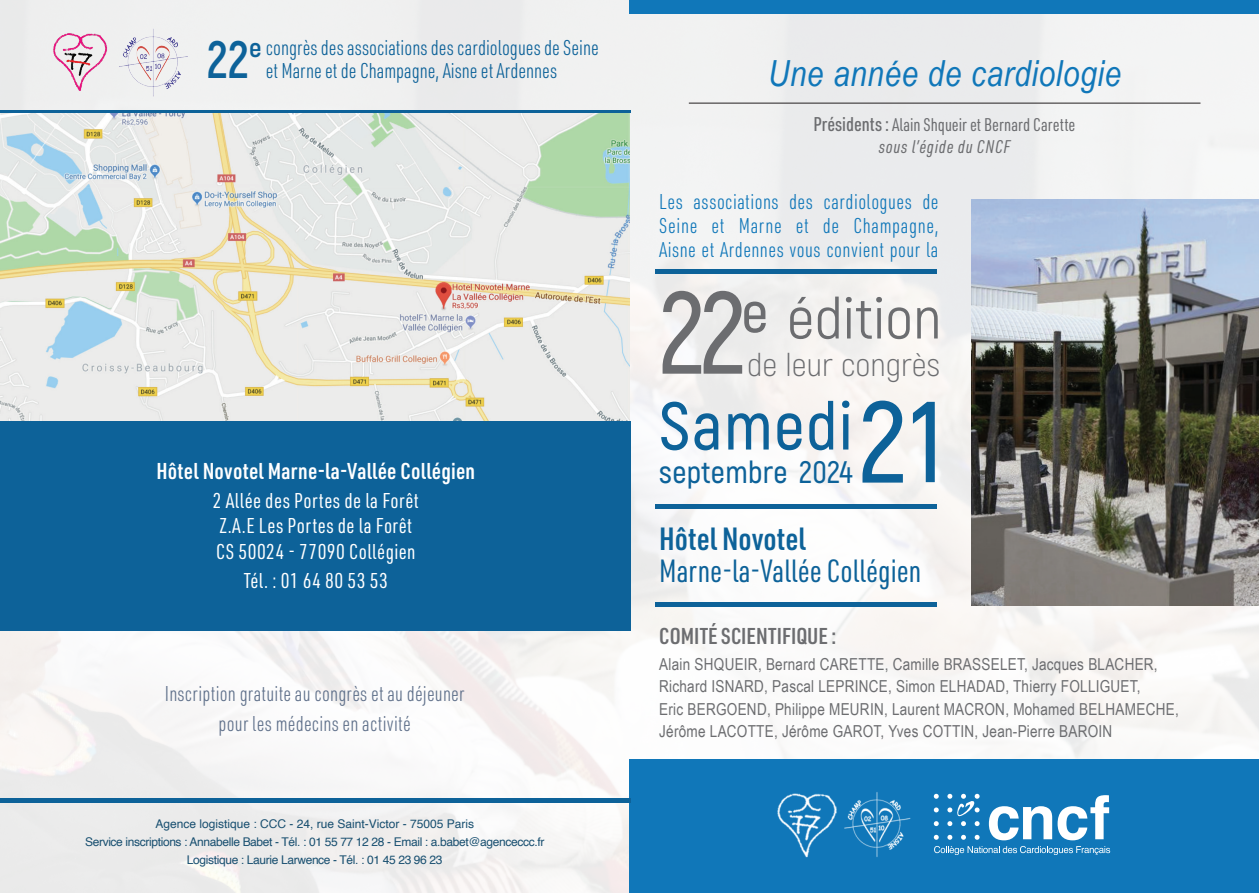
<style>
.page{position:relative;width:1259px;height:893px;background:#fff}
.page>*{position:absolute;margin:0;border:0;box-sizing:border-box;transform-origin:0 0}
.t1{font:600 116.55px "Akrobat";color:#6c6d70;scale:.95 1}
.t2{font:600 115.35px "Akrobat";color:#0d6299}
.t3{font:600 67.2px "Akrobat";letter-spacing:.025em;color:#0d6299}
.t4{font:57.9px "Akrobat";letter-spacing:.005em;color:#6c6d70;scale:1.05 1}
.t5{font:700 52.5px "Akrobat";color:#0d6299;scale:.93 1}
.t6{font:italic 36px "Arial Narrow";letter-spacing:.02em;color:#1077b9}
.t7{font:300 32.1px "Akrobat";color:#6c6d70;scale:1.05 1}
.t8{font:31.5px "URWDIN Cond";color:#0d6299}
.t9{font:600 31.5px "URWDIN Cond";color:#0d6299}
.t10{font:600 31.05px "Akrobat";letter-spacing:.01em;color:#0d6299}
.t11{font:700 26.25px "Akrobat";color:#0d6299;scale:1.05 1}
.t12{font:600 22.5px "URWDIN Cond";letter-spacing:.01em;color:#fff}
.t13{font:600 22.5px "URWDIN Cond";color:#6c6d70}
.t14{font:300 21px/24px "URWDIN Cond";letter-spacing:.02em;color:#1077b9;text-align:justify}
.t15{font:21px/25.2px "URWDIN Cond";letter-spacing:.02em;color:#fff}
.t16{font:300 21px "URWDIN Cond";color:#0d6299}
.t17{font:300 21px/30px "URWDIN Cond";letter-spacing:.01em;color:#60718b;text-align:center}
.t18{font:18px/21.6px "URWDIN Cond";color:#6c6d70;text-align:center}
.t19{font:16.5px/22.5px "Arial Narrow";letter-spacing:.015em;color:#6c6d70}
.t20{font:12px/18px "Helvetica";letter-spacing:-.03em;color:#184f70;text-align:center}
.s1{font-weight:500;font-size:19.5px}
.s2{font-style:italic}
</style>
<div class="page">
<img style="left:0;top:0;width:1259px;height:893px">
<div style="left:629px;top:760px;width:630px;height:133px;background:#1077b9"></div>
<img style="left:971px;top:200px;width:288px;height:406px">
<hr style="left:654px;top:504px;width:282px;height:4px;background:#0d6299">
<hr style="left:654px;top:269px;width:282px;height:4px;background:#0d6299">
<hr style="left:654px;top:603px;width:282px;height:4px;background:#0d6299">
<img style="left:777px;top:792px;width:134px;height:66px">
<div style="left:0;top:798px;width:630px;height:5px;background:#0d6299"></div>
<hr style="left:0;top:111px;width:630px;height:2px;background:#0d6299">
<img style="left:0;top:114px;width:629px;height:307px">
<img style="left:116px;top:27px;width:74px;height:72px">
<img style="left:44px;top:28px;width:74px;height:69px">
<div style="left:629px;top:0;width:630px;height:13px;background:#1077b9"></div>
<hr style="left:689px;top:103px;width:511px;height:1px;background:#231f20">
<div style="left:0;top:421px;width:630px;height:210px;background:#0d6299"></div>
<svg style="left:989px;top:795px;width:120px;height:45px"></svg>
<svg style="left:934px;top:846px;width:176px;height:9px"></svg>
<svg style="left:934px;top:794px;width:4px;height:5px"></svg>
<svg style="left:934px;top:807px;width:4px;height:5px"></svg>
<svg style="left:934px;top:821px;width:4px;height:5px"></svg>
<svg style="left:934px;top:835px;width:4px;height:5px"></svg>
<svg style="left:947px;top:835px;width:5px;height:5px"></svg>
<svg style="left:961px;top:835px;width:5px;height:5px"></svg>
<svg style="left:974px;top:835px;width:5px;height:5px"></svg>
<svg style="left:947px;top:794px;width:32px;height:32px"></svg>
<p class="t16" style="left:266px;top:34px;width:335px">congrès des associations des cardiologues de Seine</p>
<h3 class="t5" style="left:207px;top:27px;width:46px">22</h3>
<h3 class="t11" style="left:249px;top:31px;width:13px">e</h3>
<p class="t16" style="left:266px;top:57px;width:293px">et Marne et de Champagne, Aisne et Ardennes</p>
<h3 class="t12" style="left:156px;top:456px;width:320px">Hôtel Novotel Marne-la-Vallée Collégien</h3>
<p class="t15" style="left:213px;top:487px;width:207px">2 Allée des Portes de la Forêt<br>Z.A.E Les Portes de la Forêt<br>CS 50024 - 77090 Collégien</p>
<p class="t15" style="left:244px;top:567px;width:146px">Tél. : 01 64 80 53 53</p>
<p class="t17" style="left:165px;top:678px;width:301px">Inscription gratuite au congrès et au déjeuner pour les médecins en activité</p>
<p class="t20" style="left:85px;top:815px;width:461px">Agence logistique : CCC - 24, rue Saint-Victor - 75005 Paris<br>Service inscriptions : Annabelle Babet - Tél. : 01 55 77 12 28 - Email : a.babet@agenceccc.fr<br>Logistique : Laurie Larwence - Tél. : 01 45 23 96 23</p>
<h3 class="t6" style="left:768px;top:48px;width:354px">Une année de cardiologie</h3>
<p class="t18" style="left:813px;top:113px;width:263px"><span class="s1">Présidents :</span> Alain Shqueir et Bernard Carette <span class="s2">sous l’égide du CNCF</span></p>
<p class="t14" style="left:659px;top:189px;width:281px">Les associations des cardiologues de Seine et Marne et de Champagne, Aisne et Ardennes vous convient pour la</p>
<h1 class="t1" style="left:659px;top:262px;width:116px">22<sup>e</sup></h1>
<h3 class="t4" style="left:787px;top:284px;width:149px">édition</h3>
<h3 class="t7" style="left:747px;top:345px;width:185px">de leur congrès</h3>
<h3 class="t3" style="left:659px;top:385px;width:195px">Samedi</h3>
<h3 class="t10" style="left:659px;top:453px;width:195px">septembre 2024</h3>
<h2 class="t2" style="left:859px;top:372px;width:86px">21</h2>
<h3 class="t9" style="left:659px;top:518px;width:148px">Hôtel Novotel</h3>
<h3 class="t8" style="left:659px;top:550px;width:263px">Marne-la-Vallée Collégien</h3>
<h3 class="t13" style="left:659px;top:621px;width:179px">COMITÉ SCIENTIFIQUE :</h3>
<p class="t19" style="left:659px;top:652px;width:521px">Alain SHQUEIR, Bernard CARETTE, Camille BRASSELET, Jacques BLACHER, Richard ISNARD, Pascal LEPRINCE, Simon ELHADAD, Thierry FOLLIGUET,<br>Eric BERGOEND, Philippe MEURIN, Laurent MACRON, Mohamed BELHAMECHE, Jérôme LACOTTE, Jérôme GAROT, Yves COTTIN, Jean-Pierre BAROIN</p>
</div>
